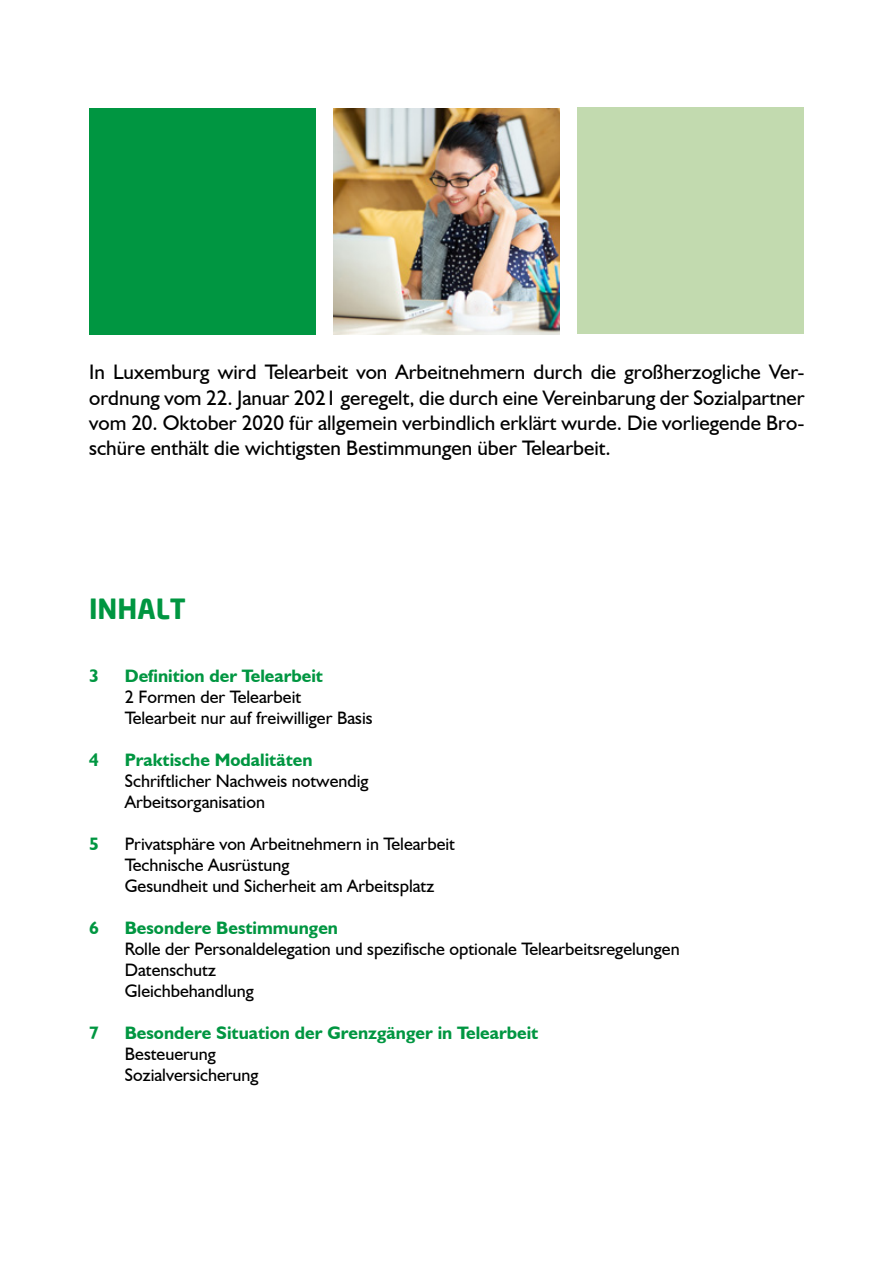
<style>
.page{position:relative;width:893px;height:1263px;background:#fff}
.page>*{position:absolute;margin:0;border:0;box-sizing:border-box;transform-origin:0 0}
.t1{font:700 27.3px "Neo Sans";color:#009641}
.t2{font:21px/25.2px "Humanist 521 BT";color:#000;text-align:justify}
.t3{font:18px/21px "Humanist 521 BT";color:#000}
.t4{font:700 18px "Humanist 521 BT";color:#009641}
</style>
<div class="page">
<div style="left:89px;top:108px;width:226px;height:226px;background:#009641"></div>
<img style="left:333px;top:108px;width:227px;height:226px">
<div style="left:578px;top:108px;width:226px;height:226px;background:#c2daaf"></div>
<p class="t2" style="left:89px;top:359px;width:717px">In Luxemburg wird Telearbeit von Arbeitnehmern durch die großherzogliche Ver&shy;ordnung vom 22. Januar 2021 geregelt, die durch eine Vereinbarung der Sozialpartner vom 20. Oktober 2020 für allgemein verbindlich erklärt wurde. Die vorliegende Bro&shy;schüre enthält die wichtigsten Bestimmungen über Telearbeit.</p>
<h1 class="t1" style="left:89px;top:591px;width:98px">INHALT</h1>
<p class="t4" style="left:89px;top:665px;width:11px">3</p>
<p class="t4" style="left:125px;top:665px;width:200px">Definition der Telearbeit</p>
<p class="t3" style="left:125px;top:686px;width:249px">2 Formen der Telearbeit<br>Telearbeit nur auf freiwilliger Basis</p>
<p class="t4" style="left:89px;top:749px;width:11px">4</p>
<p class="t4" style="left:125px;top:749px;width:189px">Praktische Modalitäten</p>
<p class="t3" style="left:125px;top:770px;width:245px">Schriftlicher Nachweis notwendig<br>Arbeitsorganisation</p>
<p class="t4" style="left:89px;top:833px;width:11px">5</p>
<p class="t3" style="left:125px;top:833px;width:332px">Privatsphäre von Arbeitnehmern in Telearbeit<br>Technische Ausrüstung<br>Gesundheit und Sicherheit am Arbeitsplatz</p>
<p class="t4" style="left:89px;top:917px;width:11px">6</p>
<p class="t4" style="left:125px;top:917px;width:215px">Besondere Bestimmungen</p>
<p class="t3" style="left:125px;top:938px;width:556px">Rolle der Personaldelegation und spezifische optionale Telearbeitsregelungen<br>Datenschutz<br>Gleichbehandlung</p>
<p class="t4" style="left:89px;top:1022px;width:11px">7</p>
<p class="t4" style="left:125px;top:1022px;width:415px">Besondere Situation der Grenzgänger in Telearbeit</p>
<p class="t3" style="left:125px;top:1043px;width:135px">Besteuerung<br>Sozialversicherung</p>
</div>
